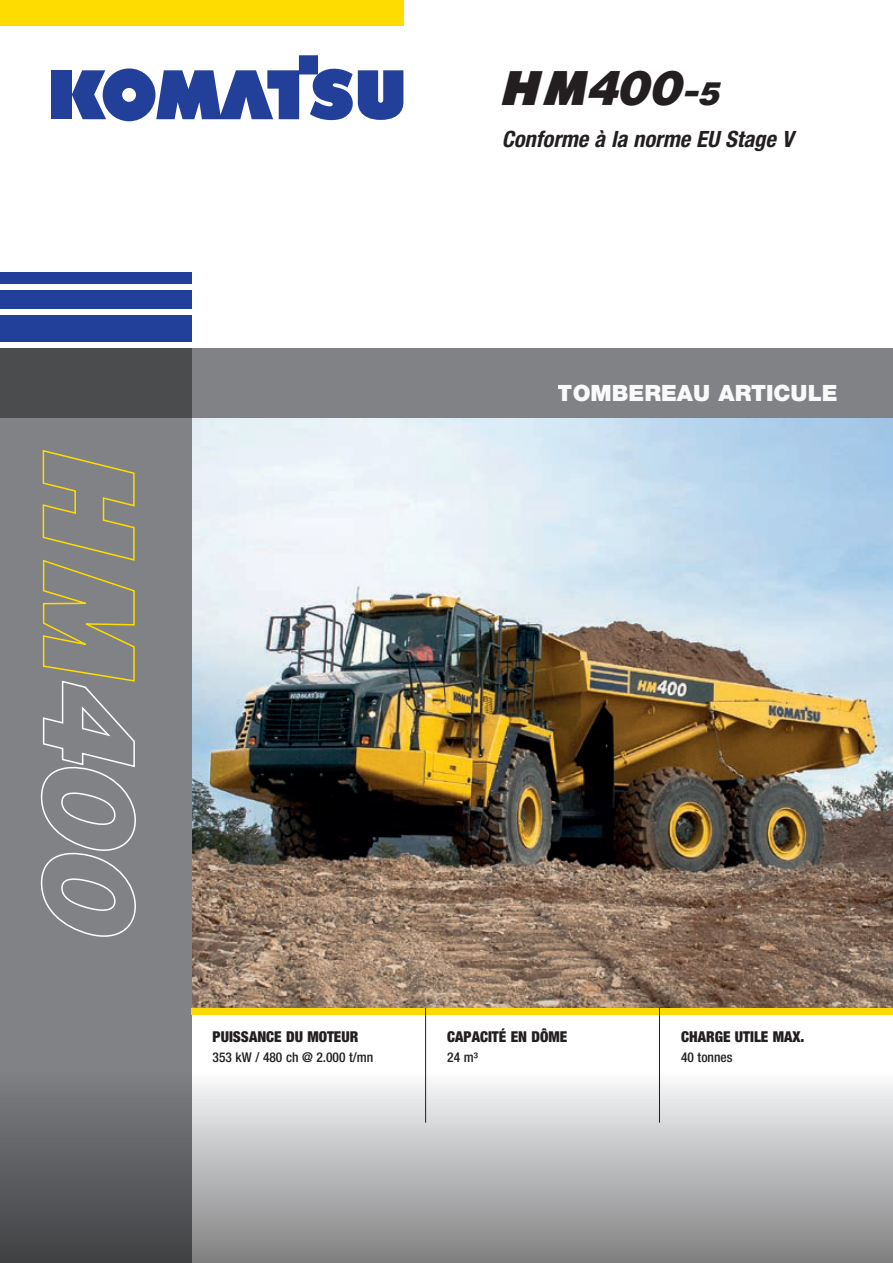
<style>
.page{position:relative;width:893px;height:1263px;background:#fff}
.page>*{position:absolute;margin:0;border:0;box-sizing:border-box;transform-origin:0 0}
.t1{font:italic 45px "Komatsu VI";color:#231f20}
.t2{font:italic 700 condensed 22.5px "Helvetica Neue LT Pro";color:#231f20}
.t3{font:900 22.5px "Helvetica Neue LT Pro";color:#fff}
.t4{font:900 condensed 15px "Helvetica Neue LT Pro";color:#231f20}
.t5{font:500 condensed 13.5px "Helvetica Neue LT Pro";color:#231f20}
.s1{font-size:30px}
</style>
<div class="page">
<img style="left:192px;top:418px;width:701px;height:590px">
<div style="left:0;top:349px;width:192px;height:914px;background:#808285"></div>
<div style="left:0;top:316px;width:192px;height:26px;background:#223f99"></div>
<div style="left:0;top:290px;width:192px;height:19px;background:#223f99"></div>
<div style="left:0;top:272px;width:192px;height:12px;background:#223f99"></div>
<div style="left:0;top:0;width:404px;height:26px;background:#ffdc01"></div>
<div style="left:51px;top:70px;width:21px;height:49px;background:#223f99"></div>
<svg style="left:72px;top:55px;width:331px;height:66px"></svg>
<div style="left:191px;top:1008px;width:702px;height:6px;background:#ffdc01"></div>
<div style="left:0;top:349px;width:893px;height:69px;background:#808285"></div>
<div style="left:0;top:349px;width:192px;height:69px;background:#4b4c4d"></div>
<svg style="left:0;top:1071px;width:893px;height:192px;background:#a8a9aa"></svg>
<hr style="left:425px;top:1008px;width:1px;height:115px;background:#231f20">
<hr style="left:659px;top:1008px;width:1px;height:115px;background:#231f20">
<svg style="left:40px;top:450px;width:96px;height:487px"></svg>
<h1 class="t1" style="left:502px;top:64px;width:221px">HM400<span class="s1">-5</span></h1>
<h2 class="t2" style="left:502px;top:125px;width:293px">Conforme à la norme EU Stage V</h2>
<h2 class="t3" style="left:558px;top:379px;width:281px">TOMBEREAU ARTICULE</h2>
<p class="t4" style="left:213px;top:1028px;width:147px">PUISSANCE DU MOTEUR</p>
<p class="t5" style="left:213px;top:1049px;width:162px">353 kW / 480 ch @ 2.000 t/mn</p>
<p class="t4" style="left:447px;top:1028px;width:121px">CAPACITÉ EN DÔME</p>
<p class="t5" style="left:447px;top:1049px;width:32px">24 m³</p>
<p class="t4" style="left:681px;top:1028px;width:125px">CHARGE UTILE MAX.</p>
<p class="t5" style="left:681px;top:1049px;width:53px">40 tonnes</p>
</div>
